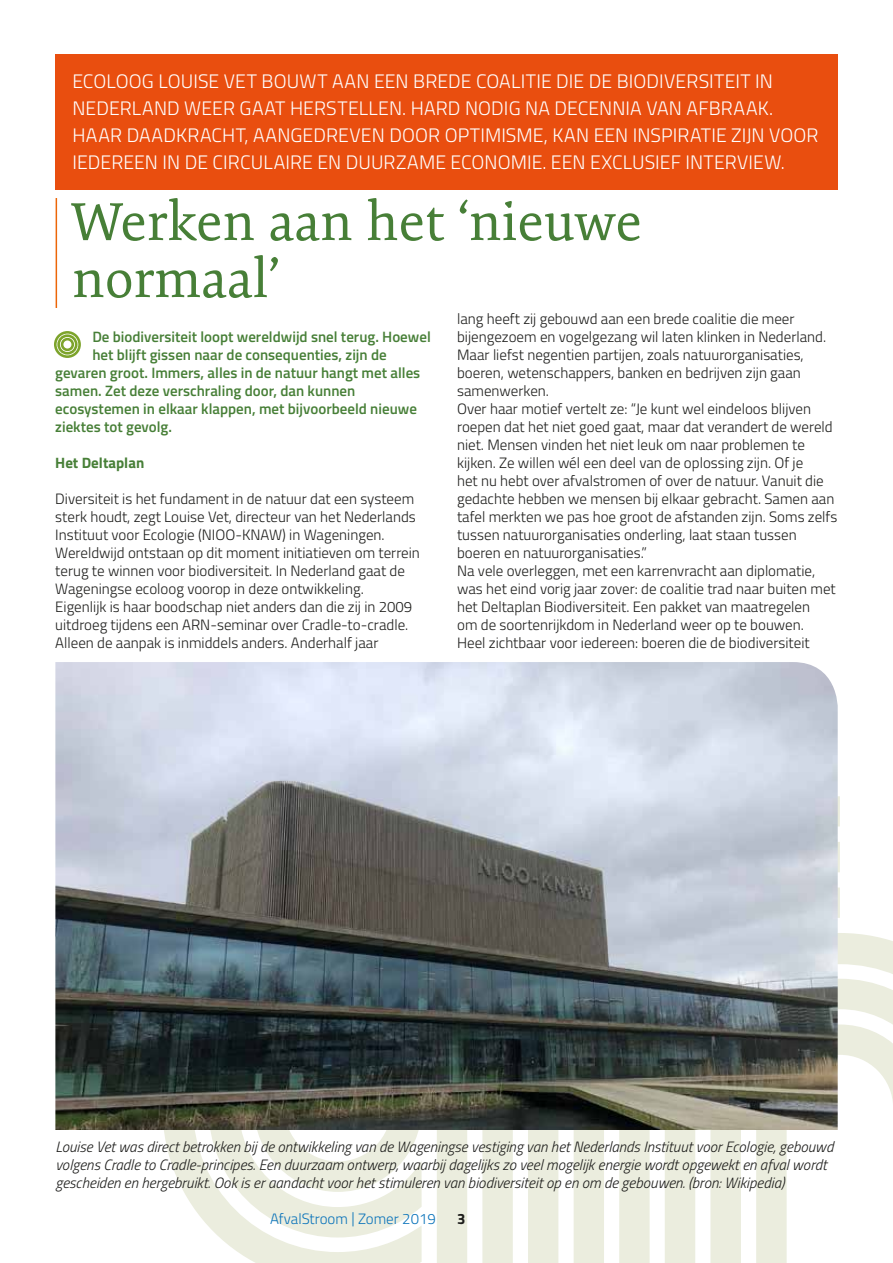
<style>
.page{position:relative;width:893px;height:1263px;background:#fff}
.page>*{position:absolute;margin:0;border:0;box-sizing:border-box;transform-origin:0 0}
.t1{font:54px/57px "Expo Serif Pro";color:#477f37}
.t2{font:300 19.5px/27px "Titillium Web";letter-spacing:.005em;color:#fff}
.t3{font:300 15px/18px "Titillium Web";color:#1d1d1b}
.t4{font:italic 300 15px/18px "Titillium Web";color:#1d1d1b}
.t5{font:600 15px "Titillium Web";color:#477f37}
.t6{font:300 15px "Titillium Web";color:#0a73ba}
.t7{font:700 15px "Titillium Web";color:#477f37}
.t8{font:700 15px "Titillium Web";color:#1d1d1b}
</style>
<div class="page">
<svg style="left:840px;top:933px;width:53px;height:41px;fill:#ebedde"></svg>
<svg style="left:840px;top:979px;width:53px;height:45px;fill:#ebedde"></svg>
<svg style="left:840px;top:1024px;width:53px;height:77px"></svg>
<svg style="left:528px;top:796px;width:312px;height:467px;fill:#ebedde"></svg>
<svg style="left:164px;top:1130px;width:349px;height:133px;fill:#ebedde"></svg>
<hr style="left:56px;top:198px;width:1px;height:110px;background:#ec6608">
<div style="left:54px;top:331px;width:27px;height:27px;border:3px solid #7da42c;border-radius:50%"></div>
<div style="left:57px;top:334px;width:21px;height:21px;border:3px solid #7da42c;border-radius:50%"></div>
<div style="left:61px;top:338px;width:13px;height:13px;border:3px solid #7da42c;border-radius:50%"></div>
<div style="left:55px;top:54px;width:783px;height:135px;background:#e94e0f"></div>
<img style="left:55px;top:662px;width:783px;height:468px">
<p class="t2" style="left:72px;top:67px;width:747px">ECOLOOG LOUISE VET BOUWT AAN EEN BREDE COALITIE DIE DE BIODIVERSITEIT IN NEDERLAND WEER GAAT HERSTELLEN. HARD NODIG NA DECENNIA VAN AFBRAAK.<br>HAAR DAADKRACHT, AANGEDREVEN DOOR OPTIMISME, KAN EEN INSPIRATIE ZIJN VOOR IEDEREEN IN DE CIRCULAIRE EN DUURZAME ECONOMIE. EEN EXCLUSIEF INTERVIEW.</p>
<h1 class="t1" style="left:72px;top:193px;width:571px">Werken aan het ‘nieuwe normaal’</h1>
<p class="t5" style="left:92px;top:325px;width:340px">De biodiversiteit loopt wereldwijd snel terug. Hoewel</p>
<p class="t5" style="left:92px;top:343px;width:296px">het blijft gissen naar de consequenties, zijn de</p>
<p class="t5" style="left:55px;top:361px;width:367px">gevaren groot. Immers, alles in de natuur hangt met alles</p>
<p class="t5" style="left:55px;top:379px;width:302px">samen. Zet deze verschraling door, dan kunnen</p>
<p class="t5" style="left:55px;top:397px;width:363px">ecosystemen in elkaar klappen, met bijvoorbeeld nieuwe</p>
<p class="t5" style="left:55px;top:415px;width:118px">ziektes tot gevolg.</p>
<p class="t7" style="left:55px;top:451px;width:91px">Het Deltaplan</p>
<p class="t3" style="left:55px;top:489px;width:366px">Diversiteit is het fundament in de natuur dat een systeem sterk houdt, zegt Louise Vet, directeur van het Nederlands Instituut voor Ecologie (NIOO-KNAW) in Wageningen.<br>Wereldwijd ontstaan op dit moment initiatieven om terrein terug te winnen voor biodiversiteit. In Nederland gaat de Wageningse ecoloog voorop in deze ontwikkeling.<br>Eigenlijk is haar boodschap niet anders dan die zij in 2009 uitdroeg tijdens een ARN-seminar over Cradle-to-cradle.<br>Alleen de aanpak is inmiddels anders. Anderhalf jaar</p>
<p class="t3" style="left:457px;top:309px;width:382px">lang heeft zij gebouwd aan een brede coalitie die meer bijengezoem en vogelgezang wil laten klinken in Nederland.<br>Maar liefst negentien partijen, zoals natuurorganisaties, boeren, wetenschappers, banken en bedrijven zijn gaan samenwerken.<br>Over haar motief vertelt ze: “Je kunt wel eindeloos blijven roepen dat het niet goed gaat, maar dat verandert de wereld niet. Mensen vinden het niet leuk om naar problemen te kijken. Ze willen wél een deel van de oplossing zijn. Of je<br>het nu hebt over afvalstromen of over de natuur. Vanuit die gedachte hebben we mensen bij elkaar gebracht. Samen aan tafel merkten we pas hoe groot de afstanden zijn. Soms zelfs tussen natuurorganisaties onderling, laat staan tussen boeren en natuurorganisaties.”<br>Na vele overleggen, met een karrenvracht aan diplomatie, was het eind vorig jaar zover: de coalitie trad naar buiten met het Deltaplan Biodiversiteit. Een pakket van maatregelen<br>om de soortenrijkdom in Nederland weer op te bouwen.<br>Heel zichtbaar voor iedereen: boeren die de biodiversiteit</p>
<p class="t4" style="left:55px;top:1137px;width:779px">Louise Vet was direct betrokken bij de ontwikkeling van de Wageningse vestiging van het Nederlands Instituut voor Ecologie, gebouwd volgens Cradle to Cradle-principes. Een duurzaam ontwerp, waarbij dagelijks zo veel mogelijk energie wordt opgewekt en afval wordt gescheiden en hergebruikt. Ook is er aandacht voor het stimuleren van biodiversiteit op en om de gebouwen. (bron: Wikipedia)</p>
<p class="t6" style="left:270px;top:1208px;width:167px">AfvalStroom | Zomer 2019</p>
<p class="t8" style="left:457px;top:1207px;width:10px">3</p>
</div>
